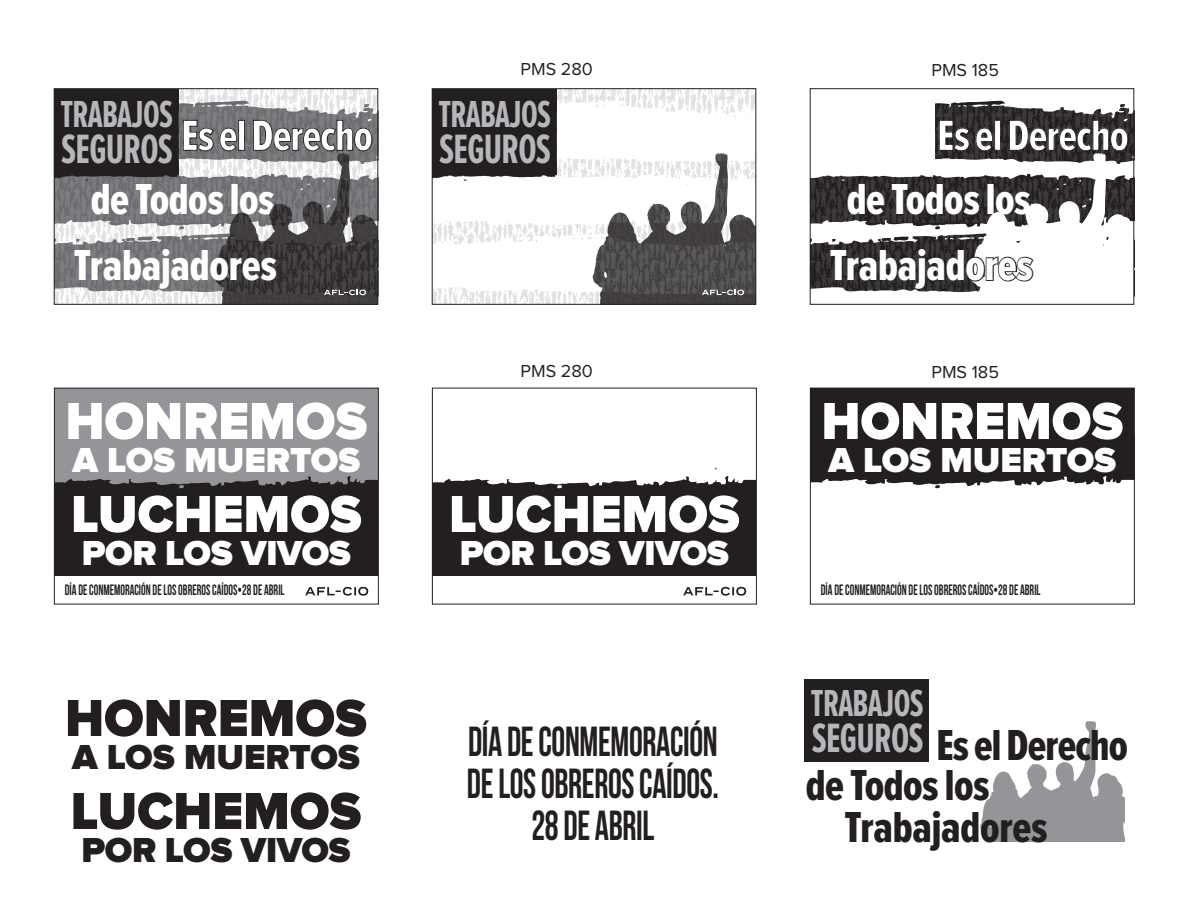
<style>
.page{position:relative;width:1188px;height:918px;background:#fff}
.page>*{position:absolute;margin:0;border:0;box-sizing:border-box;transform-origin:0 0}
.t1{font:900 54px "Proxima Nova";color:#fff;scale:.96 1}
.t2{font:900 54px "Proxima Nova";color:#231f20;scale:.96 1}
.t3{font:45px "Proxima Nova Ex Cn Extrabld";letter-spacing:-.01em;color:#fff}
.t4{font:45px/42.2px "Proxima Nova Ex Cn Extrabld";letter-spacing:-.01em;color:#231f20}
.t5{font:700 42.45px "Proxima Nova Ex Cn";letter-spacing:-.02em;color:#b6b7bb;scale:.9 1}
.t6{font:42px/42px "Bebas Neue";letter-spacing:-.01em;color:#231f20;text-align:center;scale:.83 1}
.t7{font:700 39px "Proxima Nova Ex Cn";letter-spacing:-.02em;color:#b6b7bb;scale:.9 1}
.t8{font:900 36px "Proxima Nova";letter-spacing:-.01em;color:#fff}
.t9{font:900 36px "Proxima Nova";letter-spacing:-.01em;color:#231f20}
.t10{font:18px "Proxima Nova";color:#231f20}
.t11{font:15px "Bebas Neue";color:#231f20;scale:.78 1}
</style>
<div class="page">
<img style="left:980px;top:721px;width:145px;height:120px">
<img style="left:56px;top:90px;width:320px;height:213px">
<img style="left:434px;top:90px;width:320px;height:213px">
<img style="left:178px;top:98px;width:198px;height:8px">
<img style="left:556px;top:98px;width:198px;height:8px">
<img style="left:935px;top:100px;width:190px;height:6px">
<div style="left:54px;top:89px;width:124px;height:92px;background:#231f20"></div>
<div style="left:432px;top:89px;width:124px;height:92px;background:#231f20"></div>
<img style="left:64px;top:160px;width:138px;height:17px">
<img style="left:442px;top:160px;width:138px;height:17px">
<img style="left:56px;top:223px;width:146px;height:78px">
<img style="left:434px;top:223px;width:146px;height:78px">
<img style="left:812px;top:223px;width:146px;height:70px">
<img style="left:202px;top:160px;width:174px;height:143px">
<img style="left:580px;top:160px;width:174px;height:143px">
<img style="left:958px;top:160px;width:174px;height:133px">
<img style="left:178px;top:106px;width:198px;height:54px">
<img style="left:556px;top:106px;width:198px;height:54px">
<img style="left:935px;top:106px;width:197px;height:54px">
<img style="left:56px;top:177px;width:320px;height:46px">
<img style="left:434px;top:177px;width:320px;height:46px">
<img style="left:812px;top:177px;width:320px;height:46px">
<svg style="left:829px;top:247px;width:206px;height:44px"></svg>
<svg style="left:324px;top:290px;width:42px;height:5px"></svg>
<svg style="left:702px;top:290px;width:42px;height:5px"></svg>
<div style="left:54px;top:388px;width:324px;height:216px;background:#231f20"></div>
<div style="left:432px;top:388px;width:324px;height:216px;background:#231f20"></div>
<div style="left:54px;top:388px;width:324px;height:79px;background:#939598"></div>
<div style="left:432px;top:388px;width:324px;height:79px;background:#fff"></div>
<div style="left:810px;top:388px;width:324px;height:79px;background:#231f20"></div>
<div style="left:54px;top:576px;width:324px;height:28px;background:#fff"></div>
<div style="left:432px;top:576px;width:324px;height:28px;background:#fff"></div>
<img style="left:56px;top:467px;width:321px;height:22px">
<img style="left:434px;top:467px;width:321px;height:22px">
<img style="left:812px;top:467px;width:321px;height:22px">
<img style="left:305px;top:586px;width:64px;height:10px">
<img style="left:683px;top:586px;width:64px;height:10px">
<div style="left:805px;top:679px;width:124px;height:82px;background:#231f20"></div>
<div style="left:54px;top:88px;width:324px;height:217px;border:1px solid #231f20"></div>
<div style="left:432px;top:88px;width:324px;height:217px;border:1px solid #231f20"></div>
<div style="left:810px;top:88px;width:324px;height:217px;border:1px solid #231f20"></div>
<div style="left:54px;top:388px;width:325px;height:216px;border:1px solid #231f20"></div>
<div style="left:432px;top:388px;width:325px;height:216px;border:1px solid #231f20"></div>
<div style="left:810px;top:388px;width:325px;height:216px;border:1px solid #231f20"></div>
<svg style="left:1000px;top:721px;width:83px;height:37px"></svg>
<svg style="left:1113px;top:750px;width:7px;height:9px"></svg>
<h3 class="t7" style="left:60px;top:93px;width:127px">TRABAJOS</h3>
<h3 class="t5" style="left:61px;top:126px;width:126px">SEGUROS</h3>
<p class="t10" style="left:521px;top:59px;width:74px">PMS 280</p>
<p class="t10" style="left:932px;top:60px;width:69px">PMS 185</p>
<h3 class="t7" style="left:438px;top:93px;width:127px">TRABAJOS</h3>
<h3 class="t5" style="left:439px;top:126px;width:126px">SEGUROS</h3>
<h2 class="t3" style="left:181px;top:110px;width:193px">Es el Derecho</h2>
<h2 class="t3" style="left:937px;top:110px;width:193px">Es el Derecho</h2>
<h2 class="t3" style="left:91px;top:175px;width:185px">de Todos los</h2>
<h2 class="t3" style="left:847px;top:175px;width:185px">de Todos los</h2>
<h2 class="t3" style="left:74px;top:240px;width:205px">Trabajadores</h2>
<h2 class="t3" style="left:830px;top:240px;width:205px">Trabajadores</h2>
<h1 class="t1" style="left:66px;top:389px;width:316px">HONREMOS</h1>
<h3 class="t8" style="left:72px;top:439px;width:289px">A LOS MUERTOS</h3>
<h1 class="t1" style="left:71px;top:482px;width:304px">LUCHEMOS</h1>
<h3 class="t8" style="left:82px;top:532px;width:271px">POR LOS VIVOS</h3>
<p class="t10" style="left:521px;top:361px;width:74px">PMS 280</p>
<p class="t10" style="left:932px;top:362px;width:69px">PMS 185</p>
<h1 class="t1" style="left:449px;top:482px;width:304px">LUCHEMOS</h1>
<h3 class="t8" style="left:460px;top:532px;width:271px">POR LOS VIVOS</h3>
<h1 class="t1" style="left:822px;top:389px;width:316px">HONREMOS</h1>
<h3 class="t8" style="left:828px;top:439px;width:289px">A LOS MUERTOS</h3>
<p class="t11" style="left:65px;top:582px;width:283px">DÍA DE CONMEMORACIÓN DE LOS OBREROS CAÍDOS•28 DE ABRIL</p>
<p class="t11" style="left:821px;top:582px;width:283px">DÍA DE CONMEMORACIÓN DE LOS OBREROS CAÍDOS•28 DE ABRIL</p>
<h1 class="t2" style="left:65px;top:686px;width:316px">HONREMOS</h1>
<h3 class="t9" style="left:72px;top:736px;width:289px">A LOS MUERTOS</h3>
<h1 class="t2" style="left:71px;top:779px;width:304px">LUCHEMOS</h1>
<h3 class="t9" style="left:81px;top:829px;width:271px">POR LOS VIVOS</h3>
<h3 class="t6" style="left:467px;top:720px;width:305px">DÍA DE CONMEMORACIÓN<br>DE LOS OBREROS CAÍDOS.<br>28 DE ABRIL</h3>
<h3 class="t7" style="left:811px;top:681px;width:127px">TRABAJOS</h3>
<h2 class="t4" style="left:812px;top:726px;width:318px"><sup>SEGUROS</sup> Es el Derecho</h2>
<h2 class="t4" style="left:845px;top:765px;width:205px;text-indent:-39px">de Todos los<br>Trabajadores</h2>
</div>
